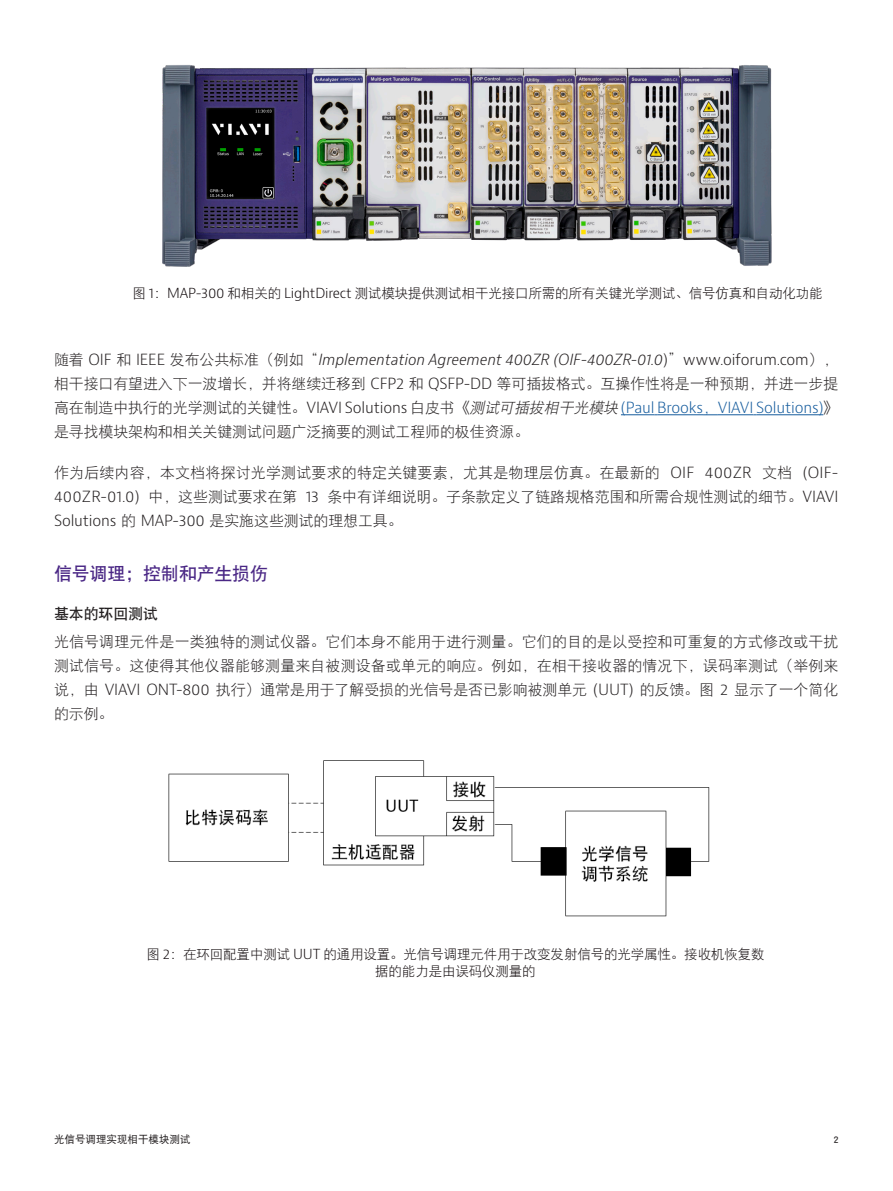
<style>
.page{position:relative;width:893px;height:1191px;background:#fff}
.page>*{position:absolute;margin:0;border:0;box-sizing:border-box;transform-origin:0 0}
.H2_Heading_Purple_12{font:18px "DFP Hei W7";letter-spacing:-.01em;color:#4a2785}
.P_10_16{font:15px/24px "DFP Hei W3";letter-spacing:-.01em;color:#231f20;text-align:justify}
.H3_Heading_Level_3{font:15px "DFP Hei W7";letter-spacing:-.01em;color:#231f20}
.t1{font:13.5px/16.5px "DFP Hei W3";letter-spacing:-.01em;color:#110a0c;text-align:center}
.t2{font:10.5px "DFP Hei W5";color:#231f20}
.s1{font-family:"Bernino Sans";font-weight:300}
.s2{font-family:"Bernino Sans";font-weight:300;font-style:italic}
.s3{font-style:italic}
.s4{font-family:"Bernino Sans";font-weight:300;color:#175d9e}
.s5{color:#175d9e}
</style>
<div class="page">
<hr style="left:621px;top:414px;width:33px;height:1px;background:#175d9e">
<hr style="left:657px;top:414px;width:46px;height:1px;background:#175d9e">
<svg style="left:703px;top:414px;width:15px;height:1px"></svg>
<hr style="left:718px;top:414px;width:35px;height:1px;background:#175d9e">
<hr style="left:756px;top:414px;width:67px;height:1px;background:#175d9e">
<img style="left:162px;top:65px;width:610px;height:202px">
<img style="left:168px;top:760px;width:542px;height:157px">
<p class="t1" style="left:133px;top:285px;width:692px">图 <span class="s1">1</span>：<span class="s1">MAP-300</span> 和相关的 <span class="s1">LightDirect</span> 测试模块提供测试相干光接口所需的所有关键光学测试、信号仿真和自动化功能</p>
<p class="P_10_16" style="left:54px;top:348px;width:786px">随着 <span class="s1">OIF</span> 和 <span class="s1">IEEE</span> 发布公共标准（例如“<span class="s2">Implementation Agreement 400ZR (OIF-400ZR-01.0</span><span class="s1">)</span>”<span class="s1">www.oiforum.com</span>），相干接口有望进入下一波增长，并将继续迁移到 <span class="s1">CFP2</span> 和 <span class="s1">QSFP-DD</span> 等可插拔格式。互操作性将是一种预期，并进一步提高在制造中执行的光学测试的关键性。<span class="s1">VIAVI Solutions</span> 白皮书《<span class="s3">测试可插拔相干光模块</span> <span class="s4">(Paul Brooks</span><span class="s5">，</span><span class="s4">VIAVI Solutions)</span>》是寻找模块架构和相关关键测试问题广泛摘要的测试工程师的极佳资源。</p>
<p class="P_10_16" style="left:54px;top:461px;width:786px">作为后续内容，本文档将探讨光学测试要求的特定关键要素，尤其是物理层仿真。在最新的 <span class="s1">OIF 400ZR</span> 文档 <span class="s1">(OIF-400ZR-01.0)</span> 中，这些测试要求在第 <span class="s1">13</span> 条中有详细说明。子条款定义了链路规格范围和所需合规性测试的细节。<span class="s1">VIAVI Solutions</span> 的 <span class="s1">MAP-300</span> 是实施这些测试的理想工具。</p>
<p class="H2_Heading_Purple_12" style="left:54px;top:564px;width:216px">信号调理；控制和产生损伤</p>
<p class="H3_Heading_Level_3" style="left:54px;top:606px;width:106px">基本的环回测试</p>
<p class="P_10_16" style="left:54px;top:630px;width:786px">光信号调理元件是一类独特的测试仪器。它们本身不能用于进行测量。它们的目的是以受控和可重复的方式修改或干扰测试信号。这使得其他仪器能够测量来自被测设备或单元的响应。例如，在相干接收器的情况下，误码率测试（举例来说，由 <span class="s1">VIAVI ONT-800</span> 执行）通常是用于了解受损的光信号是否已影响被测单元 <span class="s1">(UUT)</span> 的反馈。图 <span class="s1">2</span> 显示了一个简化的示例。</p>
<p class="t1" style="left:146px;top:946px;width:620px">图 <span class="s1">2</span>：在环回配置中测试 <span class="s1">UUT</span> 的通用设置。光信号调理元件用于改变发射信号的光学属性。接收机恢复数据的能力是由误码仪测量的</p>
<p class="t2" style="left:54px;top:1134px;width:138px">光信号调理实现相干模块测试</p>
<p class="t2" style="left:833px;top:1134px;width:7px">2</p>
</div>
